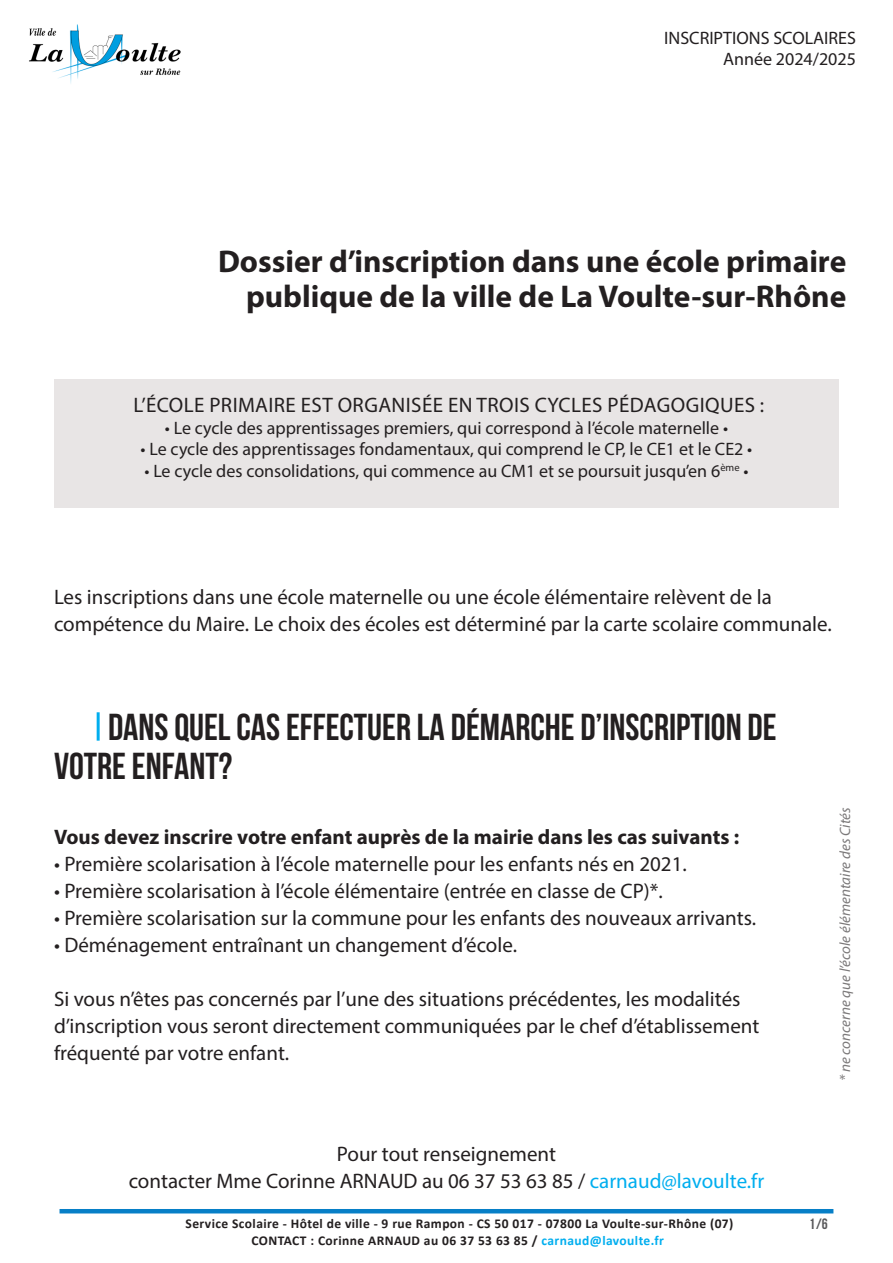
<style>
.page{position:relative;width:893px;height:1263px;background:#fff}
.page>*{position:absolute;margin:0;border:0;box-sizing:border-box;transform-origin:0 0}
.t1{font:37.5px/39px "Bebas Neue";color:#231f20}
.t2{font:700 31.5px/34.5px "Myriad Pro";color:#231f20;text-align:right}
.t3{font:21px/27px "Myriad Pro";color:#231f20}
.t4{font:700 21px "Myriad Pro";color:#231f20}
.t5{font:21px "Myriad Pro";letter-spacing:.02em;color:#231f20}
.t6{font:18px/21px "Myriad Pro";color:#231f20;text-align:right}
.t7{font:italic 15px "Myriad Pro";color:#231f20}
.t8{font:15px "Bebas Neue";color:#58585a}
.t9{font:700 13.5px/16.5px "Calibri";letter-spacing:.03em;color:#231f20;text-align:center}
.s1{color:#00aeef}
</style>
<div class="page">
<hr style="left:60px;top:1209px;width:773px;height:4px;background:#077fc7">
<img style="left:29px;top:24px;width:152px;height:60px">
<div style="left:54px;top:379px;width:785px;height:129px;background:#e8e5e5"></div>
<hr style="left:97px;top:712px;width:3px;height:29px;background:#00aeef">
<p class="t6" style="left:664px;top:27px;width:193px">INSCRIPTIONS SCOLAIRES<br>Année 2024/2025</p>
<p class="t2" style="left:218px;top:243px;width:630px">Dossier d’inscription dans une école primaire publique de la ville de La Voulte-sur-Rhône</p>
<p class="t5" style="left:134px;top:392px;width:632px">L’ÉCOLE PRIMAIRE EST ORGANISÉE EN TROIS CYCLES PÉDAGOGIQUES :</p>
<p class="t6" style="left:165px;top:417px;width:565px">• Le cycle des apprentissages premiers, qui correspond à l’école maternelle •</p>
<p class="t6" style="left:141px;top:439px;width:613px">• Le cycle des apprentissages fondamentaux, qui comprend le CP, le CE1 et le CE2 •</p>
<p class="t6" style="left:144px;top:460px;width:605px">• Le cycle des consolidations, qui commence au CM1 et se poursuit jusqu’en 6<sup>ème</sup> •</p>
<p class="t3" style="left:54px;top:583px;width:779px">Les inscriptions dans une école maternelle ou une école élémentaire relèvent de la compétence du Maire. Le choix des écoles est déterminé par la carte scolaire communale.</p>
<p class="t1" style="left:54px;top:707px;width:724px;text-indent:54px">DANS QUEL CAS EFFECTUER LA DÉMARCHE D’INSCRIPTION DE<br>VOTRE ENFANT?</p>
<p class="t4" style="left:54px;top:823px;width:687px">Vous devez inscrire votre enfant auprès de la mairie dans les cas suivants :</p>
<p class="t3" style="left:54px;top:850px;width:634px">• Première scolarisation à l’école maternelle pour les enfants nés en 2021.</p>
<p class="t3" style="left:54px;top:877px;width:610px">• Première scolarisation à l’école élémentaire (entrée en classe de CP)*.</p>
<p class="t3" style="left:54px;top:904px;width:704px">• Première scolarisation sur la commune pour les enfants des nouveaux arrivants.</p>
<p class="t3" style="left:54px;top:931px;width:465px">• Déménagement entraînant un changement d’école.</p>
<p class="t3" style="left:54px;top:985px;width:707px">Si vous n’êtes pas concernés par l’une des situations précédentes, les modalités d’inscription vous seront directement communiquées par le chef d’établissement fréquenté par votre enfant.</p>
<p class="t7" style="left:836px;top:1081px;width:276px;rotate:-90deg">* ne concerne que l’école élémentaire des Cités</p>
<p class="t3" style="left:337px;top:1140px;width:221px">Pour tout renseignement</p>
<p class="t3" style="left:129px;top:1167px;width:637px">contacter Mme Corinne ARNAUD au 06 37 53 63 85 / <span class="s1">carnaud@lavoulte.fr</span></p>
<p class="t9" style="left:186px;top:1215px;width:549px">Service Scolaire - Hôtel de ville - 9 rue Rampon - CS 50 017 - 07800 La Voulte-sur-Rhône (07)<br>CONTACT : Corinne ARNAUD au 06 37 53 63 85 / <span class="s1">carnaud@lavoulte.fr</span></p>
<p class="t8" style="left:809px;top:1216px;width:20px">1/6</p>
</div>
